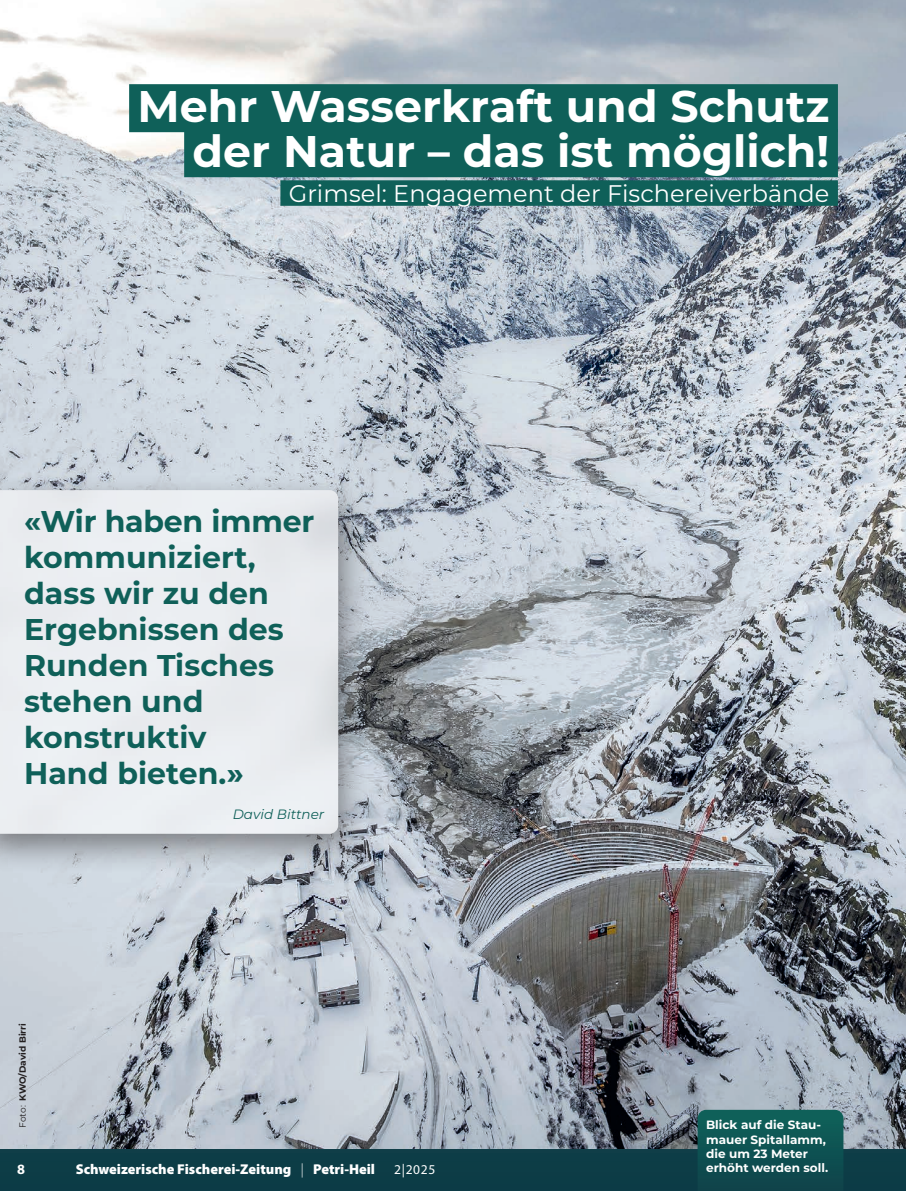
<style>
.page{position:relative;width:906px;height:1191px;background:#fff}
.page>*{position:absolute;margin:0;border:0;box-sizing:border-box;transform-origin:0 0}
.t1{font:700 44.25px/45px "Montserrat";color:#fff;text-align:right}
.t2{font:700 30px/36px "Montserrat";color:#0f6059}
.t3{font:24px "Montserrat";color:#fff}
.t4{font:900 14.25px "Myriad Pro";color:#fff}
.t5{font:700 14.25px "Myriad Pro";color:#fff}
.t6{font:italic 13.5px "Montserrat";color:#0f6059}
.t7{font:13.5px "Myriad Pro";color:#fff}
.t8{font:700 12px/14.4px "Montserrat";color:#fff}
.t9{font:700 9px "Montserrat";color:#231f20}
.s1{font-weight:400}
.s2{font-weight:300}
</style>
<div class="page">
<div style="left:0;top:1148px;width:906px;height:43px;background:#0d3d46"></div>
<img style="left:0;top:0;width:906px;height:1148px">
<div style="left:0;top:473px;width:371px;height:401px;background:#231f20;opacity:.5"></div>
<div style="left:0;top:490px;width:338px;height:343px;background:#eaedf1"></div>
<svg style="left:697px;top:1109px;width:146px;height:69px"></svg>
<div style="left:129px;top:84px;width:709px;height:48px;background:#0f6059"></div>
<div style="left:184px;top:129px;width:654px;height:48px;background:#0f6059"></div>
<div style="left:280px;top:180px;width:558px;height:26px;background:#0f6059"></div>
<h1 class="t1" style="left:138px;top:82px;width:693px">Mehr Wasserkraft und Schutz der Natur – das ist möglich!</h1>
<p class="t3" style="left:289px;top:176px;width:542px">Grimsel: Engagement der Fischereiverbände</p>
<p class="t2" style="left:24px;top:502px;width:292px">«Wir haben immer kommuniziert, dass wir zu den<br>Ergebnissen des<br>Runden Tisches stehen und konstruktiv<br>Hand bieten.»</p>
<p class="t6" style="left:233px;top:805px;width:93px">David Bittner</p>
<p class="t9" style="left:16px;top:1127px;width:106px;rotate:-90deg"><span class="s1">Foto:</span> KWO/David Birri</p>
<p class="t5" style="left:17px;top:1159px;width:9px">8</p>
<p class="t4" style="left:76px;top:1159px;width:301px">Schweizerische Fischerei-Zeitung <span class="s2">|</span> Petri-Heil</p>
<p class="t7" style="left:394px;top:1161px;width:43px">2|2025</p>
<p class="t8" style="left:706px;top:1117px;width:124px">Blick auf die Stau&shy;mauer Spitallamm, die um 23 Meter erhöht werden soll.</p>
</div>
